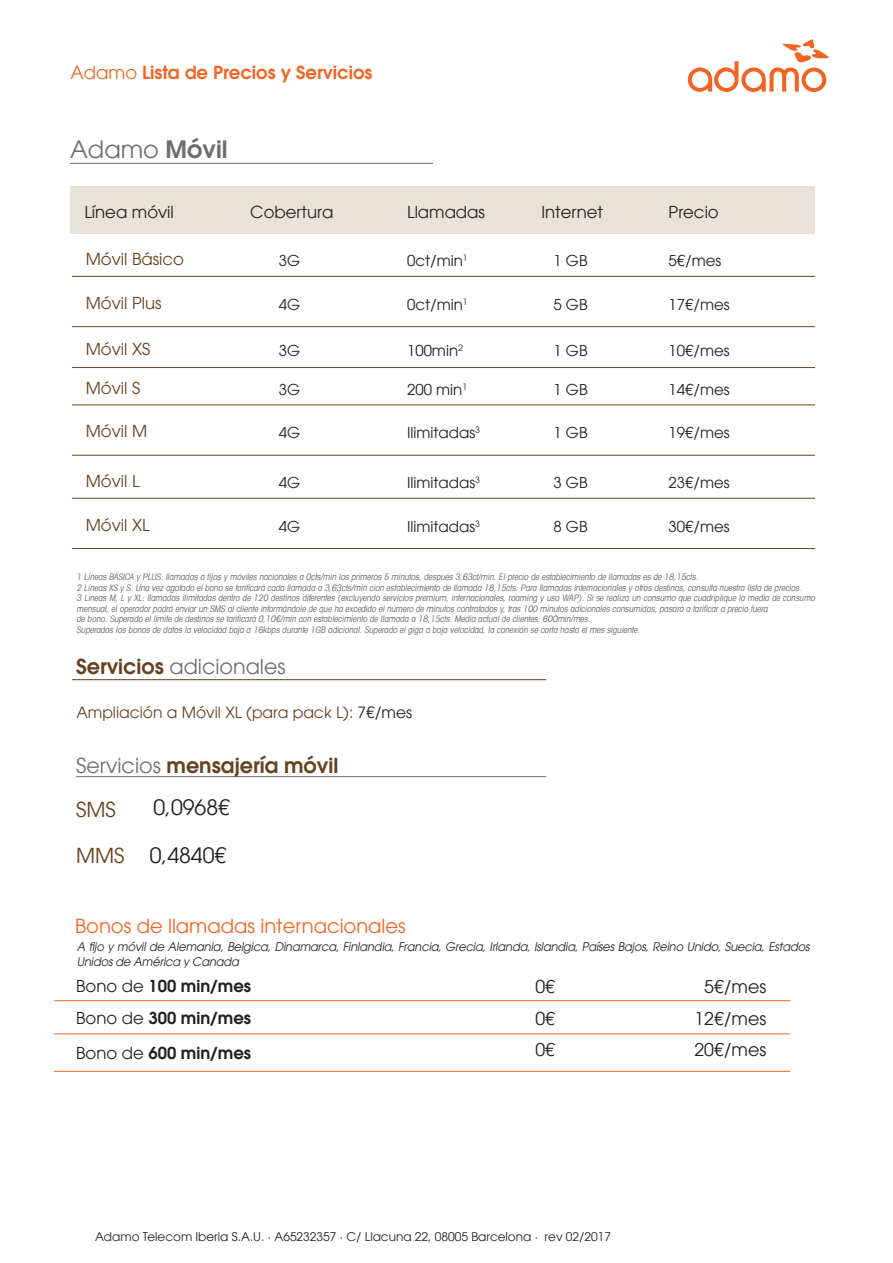
<style>
.page{position:relative;width:893px;height:1263px;background:#fff}
.page>*{position:absolute;margin:0;border:0;box-sizing:border-box;transform-origin:0 0}
.t1{font:24px "Avant Garde LT";color:#6c6d70}
.t2{font:21.3px "Avant Garde LT";color:#231f20}
.t3{font:600 20.7px "Avant Garde LT";color:#66421f}
.t4{font:20.7px "Avant Garde LT";color:#6c6d70}
.t5{font:20.7px "Avant Garde LT";color:#66421f}
.t6{font:19.5px "Avant Garde LT";color:#f26423}
.t7{font:600 18px "Avant Garde LT";color:#f26423}
.t8{font:17.55px "Avant Garde LT";color:#231f20}
.t9{font:16.5px "Avant Garde LT";color:#66421f}
.t10{font:600 16.5px "Avant Garde LT";color:#231f20}
.t11{font:16.5px "Avant Garde LT";color:#231f20}
.t12{font:15.6px "Avant Garde LT";color:#66421f}
.t13{font:15px "Avant Garde LT";color:#231f20}
.t14{font:italic 12px/14.2px "Avant Garde LT";letter-spacing:-.01em;color:#231f20;scale:.95 1}
.t15{font:12px "Avant Garde LT";color:#231f20}
.t16{font:italic condensed 9px/10.5px "Avant Garde LT";letter-spacing:-.01em;color:#6c6d70}
.s1{font-weight:400}
.s2{font-weight:600}
.s3{font-weight:600;color:#66421f}
.s4{color:#231f20}
.s5{font-weight:400;color:#6c6d70}
</style>
<div class="page">
<hr style="left:70px;top:163px;width:363px;height:1px;background:#6c6d70">
<svg style="left:688px;top:39px;width:141px;height:53px"></svg>
<div style="left:70px;top:186px;width:745px;height:47px;background:#e9e2db"></div>
<hr style="left:72px;top:326px;width:743px;height:1px;background:#66421f">
<hr style="left:72px;top:367px;width:743px;height:1px;background:#66421f">
<hr style="left:72px;top:276px;width:743px;height:1px;background:#66421f">
<hr style="left:72px;top:455px;width:743px;height:1px;background:#66421f">
<hr style="left:72px;top:405px;width:743px;height:1px;background:#66421f">
<hr style="left:72px;top:548px;width:743px;height:1px;background:#66421f">
<hr style="left:72px;top:498px;width:743px;height:1px;background:#66421f">
<hr style="left:72px;top:679px;width:474px;height:1px;background:#66421f">
<hr style="left:76px;top:776px;width:470px;height:1px;background:#6c6d70">
<hr style="left:54px;top:1033px;width:736px;height:1px;background:#f26423">
<hr style="left:54px;top:1000px;width:736px;height:1px;background:#f26423">
<hr style="left:54px;top:1071px;width:736px;height:1px;background:#f26423">
<p class="t7" style="left:71px;top:61px;width:303px"><span class="s1">Adamo</span> Lista de Precios y Servicios</p>
<p class="t1" style="left:70px;top:135px;width:159px">Adamo <span class="s2">Móvil</span></p>
<p class="t11" style="left:84px;top:203px;width:91px">Línea móvil</p>
<p class="t11" style="left:250px;top:203px;width:85px">Cobertura</p>
<p class="t11" style="left:407px;top:203px;width:79px">Llamadas</p>
<p class="t11" style="left:541px;top:203px;width:63px">Internet</p>
<p class="t11" style="left:669px;top:203px;width:52px">Precio</p>
<p class="t9" style="left:86px;top:249px;width:100px">Móvil Básico</p>
<p class="t9" style="left:86px;top:293px;width:77px">Móvil Plus</p>
<p class="t9" style="left:86px;top:339px;width:66px">Móvil XS</p>
<p class="t13" style="left:407px;top:252px;width:62px">0ct/min<sup>1</sup></p>
<p class="t13" style="left:407px;top:295px;width:62px">0ct/min<sup>1</sup></p>
<p class="t13" style="left:407px;top:342px;width:57px">100min<sup>2</sup></p>
<p class="t13" style="left:669px;top:252px;width:54px">5€/mes</p>
<p class="t13" style="left:669px;top:295px;width:63px">17€/mes</p>
<p class="t13" style="left:669px;top:342px;width:63px">10€/mes</p>
<p class="t13" style="left:279px;top:252px;width:23px">3G</p>
<p class="t13" style="left:279px;top:295px;width:23px">4G</p>
<p class="t13" style="left:279px;top:342px;width:23px">3G</p>
<p class="t13" style="left:553px;top:252px;width:36px">1 GB</p>
<p class="t13" style="left:553px;top:295px;width:36px">5 GB</p>
<p class="t13" style="left:553px;top:342px;width:36px">1 GB</p>
<p class="t9" style="left:86px;top:378px;width:56px">Móvil S</p>
<p class="t9" style="left:86px;top:421px;width:63px">Móvil M</p>
<p class="t9" style="left:86px;top:471px;width:55px">Móvil L</p>
<p class="t9" style="left:86px;top:515px;width:65px">Móvil XL</p>
<p class="t13" style="left:279px;top:380px;width:23px">3G</p>
<p class="t13" style="left:279px;top:424px;width:23px">4G</p>
<p class="t13" style="left:279px;top:474px;width:23px">4G</p>
<p class="t13" style="left:279px;top:517px;width:23px">4G</p>
<p class="t13" style="left:407px;top:380px;width:62px">200 min<sup>1</sup></p>
<p class="t13" style="left:407px;top:424px;width:74px">Ilimitadas<sup>3</sup></p>
<p class="t13" style="left:407px;top:474px;width:74px">Ilimitadas<sup>3</sup></p>
<p class="t13" style="left:407px;top:517px;width:74px">Ilimitadas<sup>3</sup></p>
<p class="t13" style="left:553px;top:380px;width:36px">1 GB</p>
<p class="t13" style="left:553px;top:424px;width:36px">1 GB</p>
<p class="t13" style="left:553px;top:474px;width:36px">3 GB</p>
<p class="t13" style="left:553px;top:517px;width:36px">8 GB</p>
<p class="t13" style="left:669px;top:380px;width:63px">14€/mes</p>
<p class="t13" style="left:669px;top:424px;width:63px">19€/mes</p>
<p class="t13" style="left:669px;top:474px;width:63px">23€/mes</p>
<p class="t13" style="left:669px;top:517px;width:63px">30€/mes</p>
<p class="t16" style="left:77px;top:571px;width:625px">1 Líneas BÁSICA y PLUS:llamadas a fijos y móviles nacionales a 0cts/min los primeros 5 minutos,después 3,63ct/min.Elprecio de establecimiento de llamadas es de 18,15cts.</p>
<p class="t16" style="left:77px;top:582px;width:728px">2 Líneas XS y S:Una vez agotado elbono se tarificará cada llamada a 3,63cts/min cion establecimiento de llamada 18,15cts.Para llamadas internacionales y otros destinos,consulta nuestra lista de precios.</p>
<p class="t16" style="left:77px;top:592px;width:742px">3 Líneas M, L y XL: llamadas ilimitadas dentro de 120 destinos diferentes (excluyendo servicios premium, internacionales, roaming y uso WAP). Si se realiza un consumo que cuadriplique la media de consumo mensual,eloperadorpodrá enviarun SMS alcliente informándole de que ha excedido elnúmero de minutos contratados y,tras 100 minutos adicionales consumidos,pasará a tarificara precio fuera</p>
<p class="t16" style="left:77px;top:613px;width:517px">de bono.Superado ellímite de destinos se tarificará 0,10€/min con establecimiento de llamada a 18,15cts.Media actualde clientes:600min/mes.</p>
<p class="t16" style="left:77px;top:624px;width:567px">Superados los bonos de datos la velocidad baja a 16kbps durante 1GB adicional.Superado elgiga a baja velocidad,la conexión se corta hasta elmes siguiente.</p>
<p class="t4" style="left:76px;top:654px;width:211px"><span class="s3">Servicios</span> adicionales</p>
<p class="t12" style="left:76px;top:703px;width:337px">Ampliación a Móvil XL (para pack L): <span class="s4">7€/mes</span></p>
<p class="t3" style="left:76px;top:751px;width:264px"><span class="s5">Servicios</span> mensajería móvil</p>
<p class="t5" style="left:76px;top:797px;width:41px">SMS</p>
<p class="t5" style="left:76px;top:844px;width:50px">MMS</p>
<p class="t2" style="left:153px;top:794px;width:78px">0,0968€</p>
<p class="t2" style="left:150px;top:843px;width:78px">0,4840€</p>
<p class="t6" style="left:75px;top:914px;width:332px">Bonos de llamadas internacionales</p>
<p class="t14" style="left:77px;top:940px;width:773px">A fijo y móvil de Alemania, Belgica, Dinamarca, Finlandia, Francia, Grecia, Irlanda, Islandia, Países Bajos, Reino Unido, Suecia, Estados<br>Unidos de América y Canada</p>
<p class="t10" style="left:76px;top:975px;width:176px"><span class="s1">Bono de</span> 100 min/mes</p>
<p class="t10" style="left:76px;top:1007px;width:176px"><span class="s1">Bono de</span> 300 min/mes</p>
<p class="t10" style="left:76px;top:1042px;width:176px"><span class="s1">Bono de</span> 600 min/mes</p>
<p class="t8" style="left:535px;top:976px;width:21px">0€</p>
<p class="t8" style="left:535px;top:1008px;width:21px">0€</p>
<p class="t8" style="left:535px;top:1039px;width:21px">0€</p>
<p class="t15" style="left:95px;top:1229px;width:517px">Adamo Telecom Iberia S.A.U. · A65232357 · C/ Llacuna 22, 08005 Barcelona · rev 02/2017</p>
<p class="t8" style="left:704px;top:976px;width:63px">5€/mes</p>
<p class="t8" style="left:694px;top:1008px;width:73px">12€/mes</p>
<p class="t8" style="left:694px;top:1039px;width:73px">20€/mes</p>
</div>
